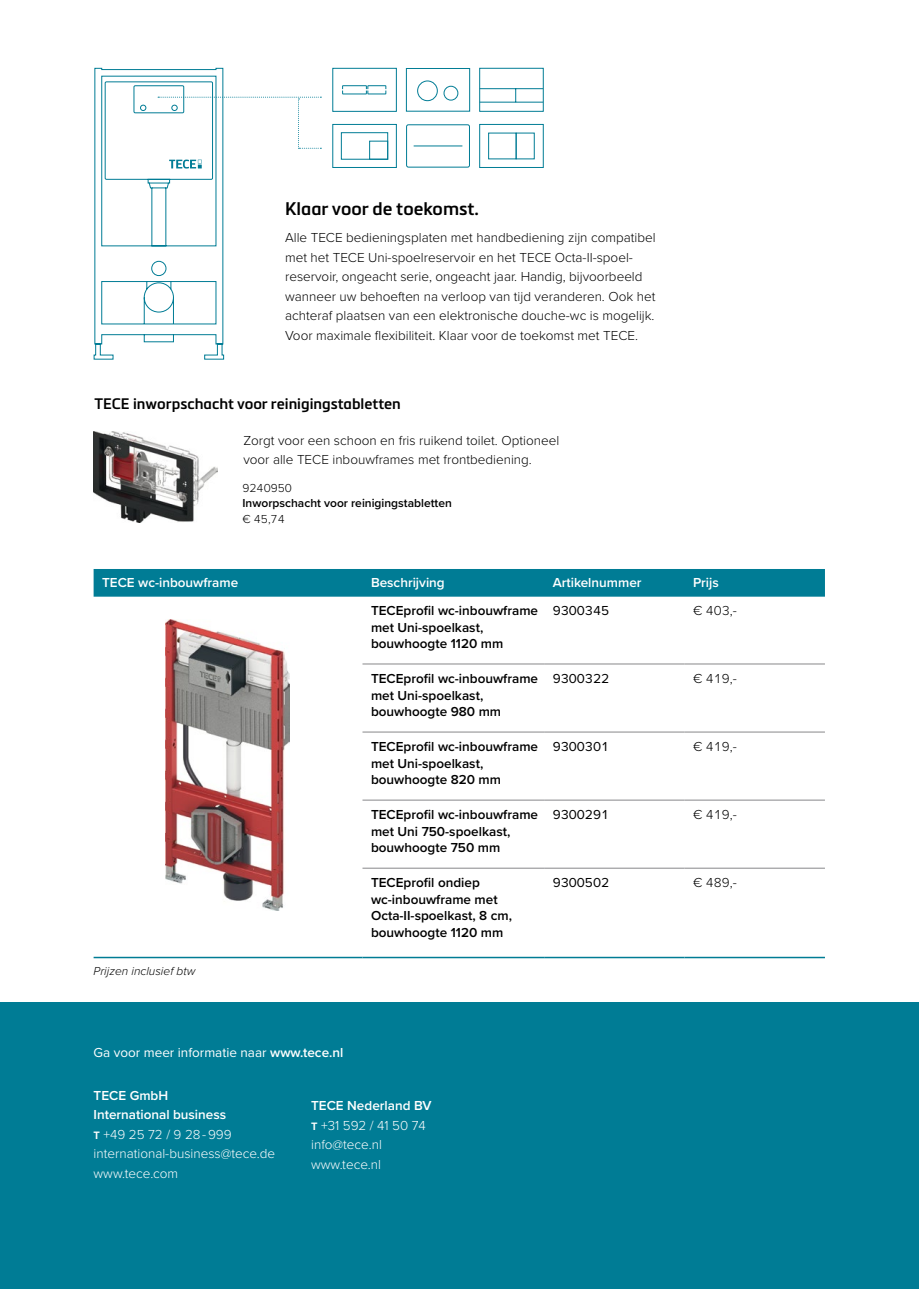
<style>
.page{position:relative;width:919px;height:1289px;background:#fff}
.page>*{position:absolute;margin:0;border:0;box-sizing:border-box;transform-origin:0 0}
.t1{font:600 18px "Metronic Pro";color:#000}
.t2{font:600 15px "Metronic Pro";color:#000}
.t3{font:300 13.5px/19.5px "Proxima Nova";color:#000}
.t4{font:600 13.5px/16.5px "Proxima Nova";color:#000}
.t5{font:300 13.5px/19.5px "Proxima Nova";color:#fff}
.t6{font:600 13.5px "Proxima Nova";color:#fff}
.t7{font:13.5px "Proxima Nova";color:#fff}
.t8{font:13.5px "Proxima Nova";color:#000}
.t9{font:600 12px "Proxima Nova";color:#000}
.t10{font:italic 300 12px "Proxima Nova";color:#000}
.t11{font:300 12px "Proxima Nova";color:#000}
.s1{font-weight:600}
</style>
<div class="page">
<div style="left:0;top:1002px;width:918px;height:286px;background:#007c95"></div>
<svg style="left:93px;top:67px;width:228px;height:293px"></svg>
<div style="left:479px;top:68px;width:64px;height:44px;border:1px solid #007c95"></div>
<hr style="left:479px;top:88px;width:64px;height:1px;background:#007c95">
<hr style="left:479px;top:102px;width:64px;height:1px;background:#007c95">
<svg style="left:515px;top:89px;width:1px;height:13px"></svg>
<div style="left:332px;top:68px;width:65px;height:44px;border:1px solid #007c95"></div>
<svg style="left:342px;top:85px;width:45px;height:10px"></svg>
<div style="left:443px;top:86px;width:15px;height:15px;border:1px solid #007c95;border-radius:50%"></div>
<div style="left:417px;top:80px;width:21px;height:21px;border:1px solid #007c95;border-radius:50%"></div>
<div style="left:406px;top:68px;width:64px;height:44px;border:1px solid #007c95"></div>
<div style="left:479px;top:124px;width:64px;height:44px;border:1px solid #007c95"></div>
<div style="left:515px;top:133px;width:19px;height:26px;border:1px solid #007c95"></div>
<div style="left:332px;top:124px;width:65px;height:44px;border:1px solid #007c95"></div>
<div style="left:341px;top:132px;width:47px;height:28px;border:1px solid #007c95"></div>
<div style="left:369px;top:141px;width:19px;height:19px;border:1px solid #007c95"></div>
<svg style="left:406px;top:124px;width:64px;height:44px"></svg>
<hr style="left:414px;top:145px;width:48px;height:1px;background:#007c95">
<div style="left:94px;top:569px;width:730px;height:27px;background:#007c95"></div>
<hr style="left:362px;top:731px;width:182px;height:1px;background:#87888a">
<hr style="left:362px;top:799px;width:182px;height:1px;background:#87888a">
<hr style="left:544px;top:731px;width:140px;height:1px;background:#87888a">
<hr style="left:684px;top:731px;width:140px;height:1px;background:#87888a">
<hr style="left:362px;top:867px;width:182px;height:1px;background:#87888a">
<hr style="left:544px;top:799px;width:140px;height:1px;background:#87888a">
<hr style="left:684px;top:799px;width:140px;height:1px;background:#87888a">
<hr style="left:544px;top:867px;width:140px;height:1px;background:#87888a">
<hr style="left:684px;top:867px;width:140px;height:1px;background:#87888a">
<hr style="left:362px;top:663px;width:182px;height:1px;background:#87888a">
<hr style="left:544px;top:663px;width:140px;height:1px;background:#87888a">
<hr style="left:684px;top:663px;width:140px;height:1px;background:#87888a">
<hr style="left:94px;top:956px;width:268px;height:2px;background:#007c95">
<hr style="left:362px;top:956px;width:182px;height:2px;background:#007c95">
<hr style="left:544px;top:956px;width:140px;height:2px;background:#007c95">
<hr style="left:684px;top:956px;width:140px;height:2px;background:#007c95">
<img style="left:165px;top:619px;width:125px;height:291px">
<img style="left:94px;top:432px;width:124px;height:90px">
<h1 class="t1" style="left:285px;top:198px;width:195px">Klaar voor de toekomst.</h1>
<p class="t3" style="left:285px;top:227px;width:372px">Alle TECE bedieningsplaten met handbediening zijn compatibel met het TECE Uni-spoelreservoir en het TECE Octa-II-spoel&shy;reservoir, ongeacht serie, ongeacht jaar. Handig, bijvoorbeeld wanneer uw behoeften na verloop van tijd veranderen. Ook het achteraf plaatsen van een elektronische douche-wc is mogelijk.<br>Voor maximale flexibiliteit. Klaar voor de toekomst met TECE.</p>
<p class="t2" style="left:94px;top:394px;width:308px">TECE inworpschacht voor reinigingstabletten</p>
<p class="t3" style="left:243px;top:430px;width:317px">Zorgt voor een schoon en fris ruikend toilet. Optioneel voor alle TECE inbouwframes met frontbediening.</p>
<p class="t11" style="left:242px;top:479px;width:51px">9240950</p>
<p class="t9" style="left:242px;top:494px;width:211px">Inworpschacht voor reinigingstabletten</p>
<p class="t11" style="left:242px;top:510px;width:44px">€ 45,74</p>
<p class="t6" style="left:102px;top:572px;width:138px">TECE wc-inbouwframe</p>
<p class="t6" style="left:371px;top:572px;width:75px">Beschrijving</p>
<p class="t6" style="left:552px;top:572px;width:90px">Artikelnummer</p>
<p class="t6" style="left:693px;top:572px;width:27px">Prijs</p>
<p class="t4" style="left:371px;top:602px;width:169px">TECEprofil wc-inbouwframe met Uni-spoelkast, bouwhoogte 1120 mm</p>
<p class="t8" style="left:552px;top:600px;width:58px">9300345</p>
<p class="t3" style="left:693px;top:600px;width:45px">€ 403,-</p>
<p class="t4" style="left:371px;top:670px;width:169px">TECEprofil wc-inbouwframe met Uni-spoelkast, bouwhoogte 980 mm</p>
<p class="t8" style="left:552px;top:668px;width:58px">9300322</p>
<p class="t3" style="left:693px;top:668px;width:45px">€ 419,-</p>
<p class="t4" style="left:371px;top:738px;width:169px">TECEprofil wc-inbouwframe met Uni-spoelkast, bouwhoogte 820 mm</p>
<p class="t8" style="left:552px;top:736px;width:58px">9300301</p>
<p class="t3" style="left:693px;top:736px;width:45px">€ 419,-</p>
<p class="t4" style="left:371px;top:806px;width:169px">TECEprofil wc-inbouwframe met Uni 750-spoelkast, bouwhoogte 750 mm</p>
<p class="t8" style="left:552px;top:804px;width:58px">9300291</p>
<p class="t3" style="left:693px;top:804px;width:45px">€ 419,-</p>
<p class="t4" style="left:371px;top:874px;width:142px">TECEprofil ondiep wc-inbouwframe met<br>Octa-II-spoelkast, 8 cm, bouwhoogte 1120 mm</p>
<p class="t8" style="left:552px;top:872px;width:58px">9300502</p>
<p class="t3" style="left:693px;top:872px;width:45px">€ 489,-</p>
<p class="t10" style="left:94px;top:962px;width:103px">Prijzen inclusief btw</p>
<p class="t7" style="left:94px;top:1042px;width:251px">Ga voor meer informatie naar <span class="s1">www.tece.nl</span></p>
<p class="t5" style="left:94px;top:1084px;width:183px"><span class="s1">TECE GmbH<br>International business<br>t</span> +49 25 72 / 9 28 - 999 international-business@tece.de www.tece.com</p>
<p class="t5" style="left:311px;top:1095px;width:122px"><span class="s1">TECE Nederland BV t</span> +31 592 / 41 50 74 info@tece.nl www.tece.nl</p>
</div>
